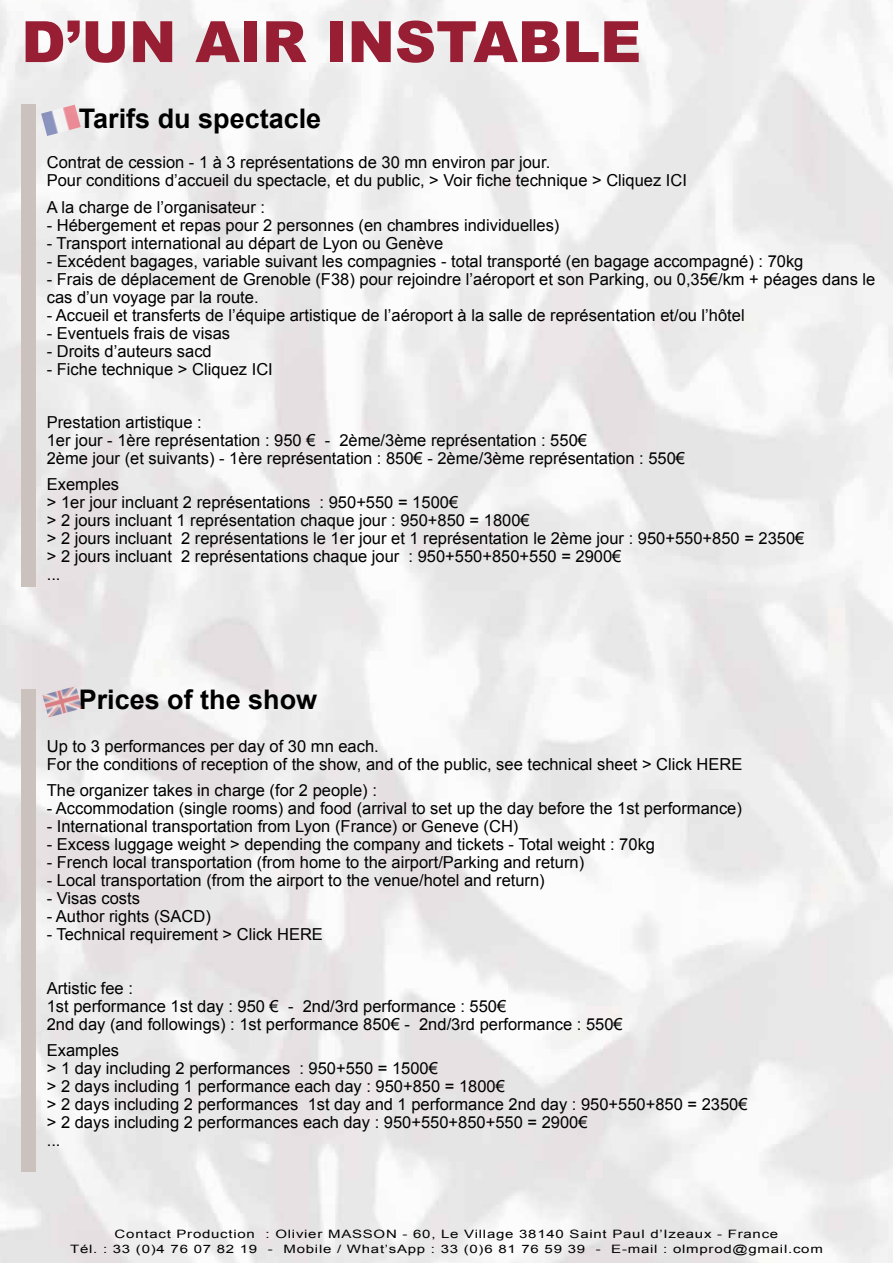
<style>
.page{position:relative;width:893px;height:1263px;background:#fff}
.page>*{position:absolute;margin:0;border:0;box-sizing:border-box;transform-origin:0 0}
.t1{font:900 57px "Arial";color:#981e34}
.t2{font:700 27px "Arial";color:#000}
.t3{font:16.5px/18px "Arial";color:#000}
.t4{font:11.55px/15px "Arial";letter-spacing:.05em;color:#000;text-align:center;scale:1.3 1}
</style>
<div class="page">
<div style="left:21px;top:104px;width:14px;height:483px;background:#cbc1bd"></div>
<div style="left:21px;top:689px;width:14px;height:482px;background:#cbc1bd"></div>
<img style="left:41px;top:105px;width:40px;height:31px">
<img style="left:42px;top:686px;width:40px;height:31px">
<h1 class="t1" style="left:21px;top:0;width:621px">D’UN AIR INSTABLE</h1>
<h2 class="t2" style="left:79px;top:101px;width:244px">Tarifs du spectacle</h2>
<p class="t3" style="left:47px;top:154px;width:642px">Contrat de cession - 1 à 3 représentations de 30 mn environ par jour.<br>Pour conditions d’accueil du spectacle, et du public, &gt; Voir fiche technique &gt; Cliquez ICI</p>
<p class="t3" style="left:47px;top:198px;width:220px">A la charge de l’organisateur :</p>
<p class="t3" style="left:47px;top:216px;width:514px">- Hébergement et repas pour 2 personnes (en chambres individuelles)</p>
<p class="t3" style="left:47px;top:234px;width:398px">- Transport international au départ de Lyon ou Genève</p>
<p class="t3" style="left:47px;top:252px;width:758px">- Excédent bagages, variable suivant les compagnies - total transporté (en bagage accompagné) : 70kg</p>
<p class="t3" style="left:47px;top:270px;width:830px">- Frais de déplacement de Grenoble (F38) pour rejoindre l’aéroport et son Parking, ou 0,35€/km + péages dans le cas d’un voyage par la route.</p>
<p class="t3" style="left:47px;top:306px;width:699px">- Accueil et transferts de l’équipe artistique de l’aéroport à la salle de représentation et/ou l’hôtel</p>
<p class="t3" style="left:47px;top:324px;width:185px">- Eventuels frais de visas</p>
<p class="t3" style="left:47px;top:342px;width:167px">- Droits d’auteurs sacd</p>
<p class="t3" style="left:47px;top:360px;width:228px">- Fiche technique &gt; Cliquez ICI</p>
<p class="t3" style="left:47px;top:413px;width:640px">Prestation artistique :<br>1er jour - 1ère représentation : 950 € - 2ème/3ème représentation : 550€<br>2ème jour (et suivants) - 1ère représentation : 850€ - 2ème/3ème représentation : 550€</p>
<p class="t3" style="left:47px;top:476px;width:759px">Exemples<br>&gt; 1er jour incluant 2 représentations : 950+550 = 1500€<br>&gt; 2 jours incluant 1 représentation chaque jour : 950+850 = 1800€<br>&gt; 2 jours incluant 2 représentations le 1er jour et 1 représentation le 2ème jour : 950+550+850 = 2350€ &gt; 2 jours incluant 2 représentations chaque jour : 950+550+850+550 = 2900€<br>...</p>
<h2 class="t2" style="left:79px;top:681px;width:240px">Prices of the show</h2>
<p class="t3" style="left:47px;top:737px;width:697px">Up to 3 performances per day of 30 mn each.<br>For the conditions of reception of the show, and of the public, see technical sheet &gt; Click HERE</p>
<p class="t3" style="left:47px;top:782px;width:332px">The organizer takes in charge (for 2 people) :</p>
<p class="t3" style="left:47px;top:800px;width:697px">- Accommodation (single rooms) and food (arrival to set up the day before the 1st performance)</p>
<p class="t3" style="left:47px;top:818px;width:473px">- International transportation from Lyon (France) or Geneve (CH)</p>
<p class="t3" style="left:47px;top:836px;width:610px">- Excess luggage weight &gt; depending the company and tickets - Total weight : 70kg</p>
<p class="t3" style="left:47px;top:854px;width:539px">- French local transportation (from home to the airport/Parking and return)</p>
<p class="t3" style="left:47px;top:872px;width:499px">- Local transportation (from the airport to the venue/hotel and return)</p>
<p class="t3" style="left:47px;top:890px;width:95px">- Visas costs</p>
<p class="t3" style="left:47px;top:908px;width:166px">- Author rights (SACD)</p>
<p class="t3" style="left:47px;top:926px;width:278px">- Technical requirement &gt; Click HERE</p>
<p class="t3" style="left:47px;top:979px;width:577px">Artistic fee :<br>1st performance 1st day : 950 € - 2nd/3rd performance : 550€<br>2nd day (and followings) : 1st performance 850€ - 2nd/3rd performance : 550€</p>
<p class="t3" style="left:47px;top:1041px;width:702px">Examples<br>&gt; 1 day including 2 performances : 950+550 = 1500€<br>&gt; 2 days including 1 performance each day : 950+850 = 1800€<br>&gt; 2 days including 2 performances 1st day and 1 performance 2nd day : 950+550+850 = 2350€ &gt; 2 days including 2 performances each day : 950+550+850+550 = 2900€<br>...</p>
<p class="t4" style="left:70px;top:1227px;width:580px">Contact Production : Olivier MASSON - 60, Le Village 38140 Saint Paul d’Izeaux - France<br>Tél. : 33 (0)4 76 07 82 19 - Mobile / What’sApp : 33 (0)6 81 76 59 39 - E-mail : olmprod@gmail.com</p>
</div>
